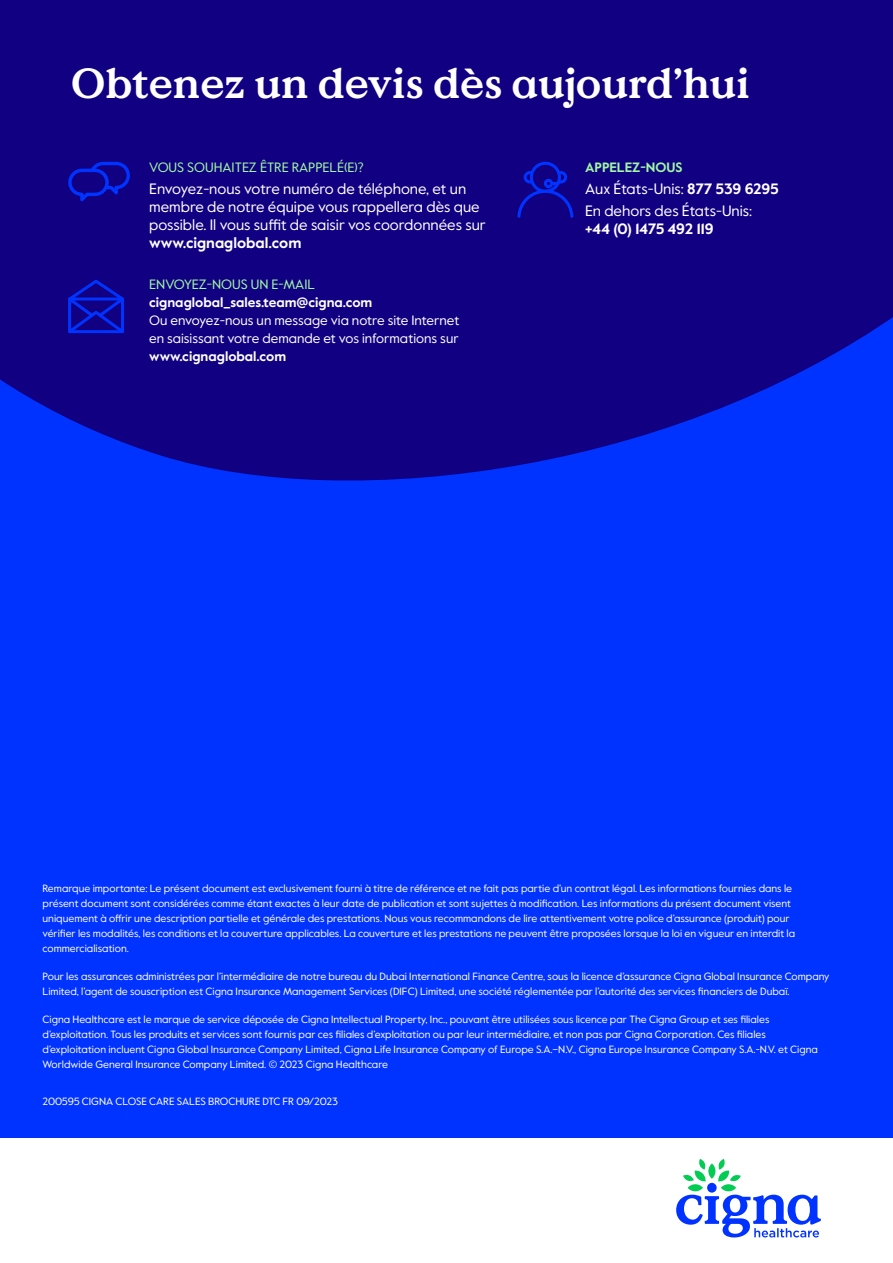
<style>
.page{position:relative;width:893px;height:1263px;background:#fff}
.page>*{position:absolute;margin:0;border:0;box-sizing:border-box;transform-origin:0 0}
.t1{font:700 42px "Value Serif Pro";color:#fff}
.t2{font:15px/18px "Value Sans Pro";color:#fff}
.t3{font:700 15px "Value Sans Pro";color:#fff}
.t4{font:13.5px/18px "Value Sans Pro";color:#fff}
.t5{font:700 13.5px "Value Sans Pro";color:#fff}
.t6{font:13.5px "Value Sans Pro";color:#a1f7a1}
.t7{font:700 13.5px "Value Sans Pro";color:#a1f7a1}
.t8{font:10.5px/15px "Value Sans Pro";color:#fff}
.s1{font-weight:700}
</style>
<div class="page">
<div style="left:0;top:0;width:893px;height:1137px;background:#03f"></div>
<svg style="left:0;top:299px;width:893px;height:182px;fill:#110081"></svg>
<div style="left:0;top:0;width:893px;height:299px;background:#110081"></div>
<svg style="left:676px;top:1159px;width:145px;height:78px"></svg>
<svg style="left:68px;top:280px;width:56px;height:53px"></svg>
<svg style="left:517px;top:162px;width:56px;height:56px"></svg>
<svg style="left:68px;top:162px;width:62px;height:39px"></svg>
<h1 class="t1" style="left:71px;top:58px;width:680px">Obtenez un devis dès aujourd’hui</h1>
<p class="t6" style="left:149px;top:159px;width:216px">VOUS SOUHAITEZ ÊTRE RAPPELÉ(E)?</p>
<h2 class="t2" style="left:149px;top:180px;width:338px">Envoyez-nous votre numéro de téléphone, et un membre de notre équipe vous rappellera dès que possible. Il vous suffit de saisir vos coordonnées sur</h2>
<h2 class="t3" style="left:149px;top:234px;width:154px">www.cignaglobal.com</h2>
<p class="t6" style="left:149px;top:276px;width:167px">ENVOYEZ-NOUS UN E-MAIL</p>
<p class="t5" style="left:149px;top:294px;width:225px">cignaglobal_sales.team@cigna.com</p>
<p class="t4" style="left:149px;top:311px;width:312px">Ou envoyez-nous un message via notre site Internet en saisissant votre demande et vos informations sur</p>
<p class="t5" style="left:149px;top:348px;width:138px">www.cignaglobal.com</p>
<p class="t7" style="left:585px;top:159px;width:99px">APPELEZ-NOUS</p>
<h2 class="t2" style="left:585px;top:178px;width:195px;line-height:22.2px">Aux États-Unis: <span class="s1">877 539 6295<br></span>En dehors des États-Unis:</h2>
<h2 class="t3" style="left:585px;top:220px;width:130px">+44 (0) 1475 492 119</h2>
<p class="t8" style="left:43px;top:881px;width:754px">Remarque importante: Le présent document est exclusivement fourni à titre de référence et ne fait pas partie d’un contrat légal. Les informations fournies dans le présent document sont considérées comme étant exactes à leur date de publication et sont sujettes à modification. Les informations du présent document visent uniquement à offrir une description partielle et générale des prestations. Nous vous recommandons de lire attentivement votre police d’assurance (produit) pour vérifier les modalités, les conditions et la couverture applicables. La couverture et les prestations ne peuvent être proposées lorsque la loi en vigueur en interdit la commercialisation.</p>
<p class="t8" style="left:43px;top:969px;width:788px">Pour les assurances administrées par l’intermédiaire de notre bureau du Dubai International Finance Centre, sous la licence d’assurance Cigna Global Insurance Company<br>Limited, l’agent de souscription est Cigna Insurance Management Services (DIFC) Limited, une société réglementée par l’autorité des services financiers de Dubaï.</p>
<p class="t8" style="left:43px;top:1012px;width:777px">Cigna Healthcare est le marque de service déposée de Cigna Intellectual Property, Inc., pouvant être utilisées sous licence par The Cigna Group et ses filiales d’exploitation. Tous les produits et services sont fournis par ces filiales d’exploitation ou par leur intermédiaire, et non pas par Cigna Corporation. Ces filiales d’exploitation incluent Cigna Global Insurance Company Limited, Cigna Life Insurance Company of Europe S.A.–N.V., Cigna Europe Insurance Company S.A.-N.V. et Cigna Worldwide General Insurance Company Limited. © 2023 Cigna Healthcare</p>
<p class="t8" style="left:43px;top:1094px;width:297px">200595 CIGNA CLOSE CARE SALES BROCHURE DTC FR 09/2023</p>
</div>
